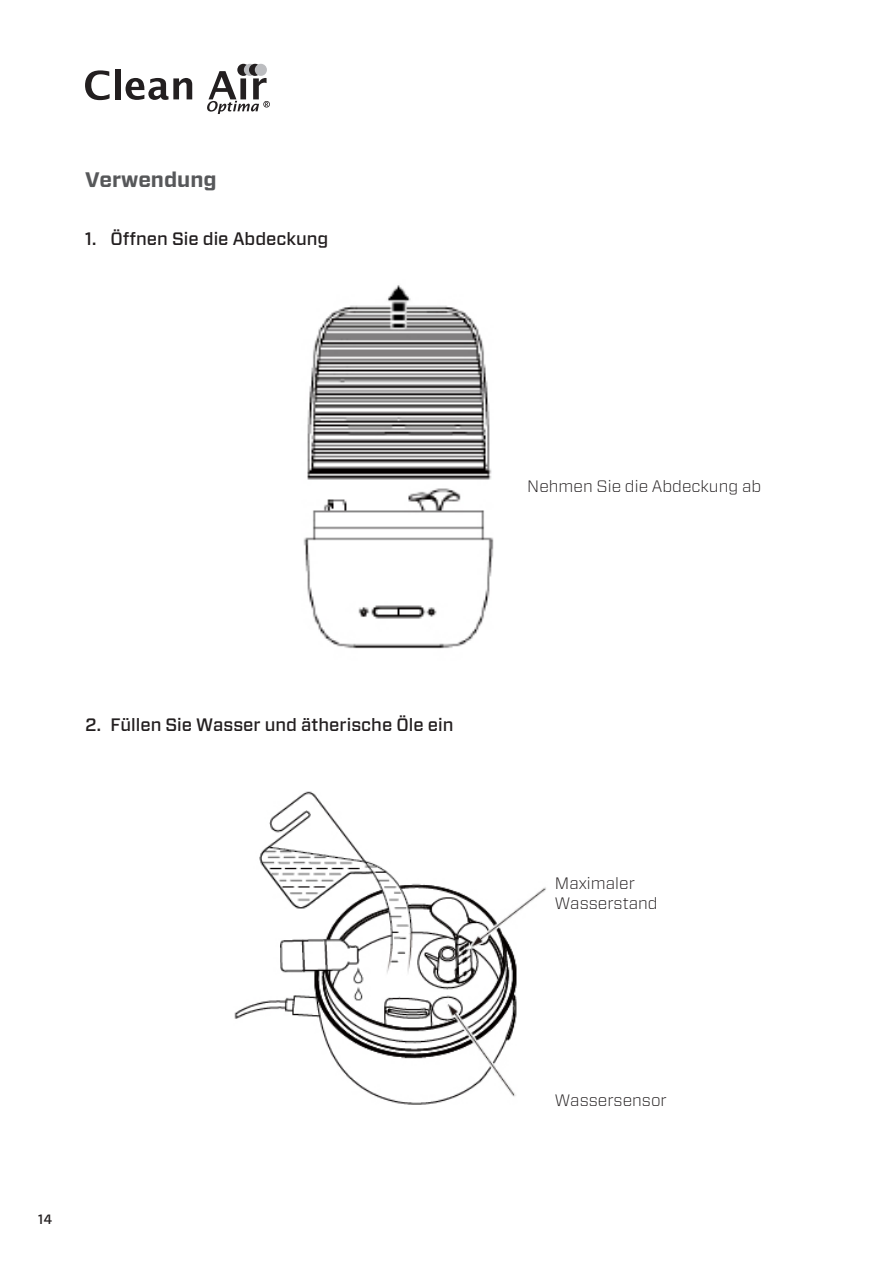
<style>
.page{position:relative;width:893px;height:1263px;background:#fff}
.page>*{position:absolute;margin:0;border:0;box-sizing:border-box;transform-origin:0 0}
.Platte_tekst{font:700 21px "Forza";color:#57585a}
.Platte_tekst-2{font:500 18px "Forza";color:#231f20}
.Hoofdstuktitel{font:300 16.5px/19.8px "Forza";color:#231f20}
.t1{font:500 13.5px "Forza";color:#231f20}
</style>
<div class="page">
<svg style="left:85px;top:70px;width:25px;height:30px"></svg>
<div style="left:115px;top:69px;width:5px;height:30px;background:#231f20"></div>
<svg style="left:126px;top:78px;width:66px;height:22px"></svg>
<svg style="left:237px;top:64px;width:12px;height:12px"></svg>
<div style="left:244px;top:64px;width:12px;height:12px;background:#bcbdc0;border-radius:50%"></div>
<svg style="left:249px;top:64px;width:12px;height:12px"></svg>
<div style="left:255px;top:64px;width:12px;height:12px;background:#bcbdc0;border-radius:50%"></div>
<svg style="left:207px;top:70px;width:63px;height:44px"></svg>
<img style="left:234px;top:791px;width:312px;height:314px">
<img style="left:303px;top:285px;width:191px;height:364px">
<p class="Platte_tekst" style="left:85px;top:166px;width:133px">Verwendung</p>
<p class="Platte_tekst-2" style="left:85px;top:226px;width:245px">1. Öffnen Sie die Abdeckung</p>
<p class="Hoofdstuktitel" style="left:527px;top:475px;width:235px">Nehmen Sie die Abdeckung ab</p>
<p class="Platte_tekst-2" style="left:85px;top:712px;width:370px">2. Füllen Sie Wasser und ätherische Öle ein</p>
<p class="t1" style="left:38px;top:1210px;width:16px">14</p>
<p class="Hoofdstuktitel" style="left:555px;top:873px;width:104px">Maximaler<br>Wasserstand</p>
<p class="Hoofdstuktitel" style="left:555px;top:1090px;width:113px">Wassersensor</p>
</div>
